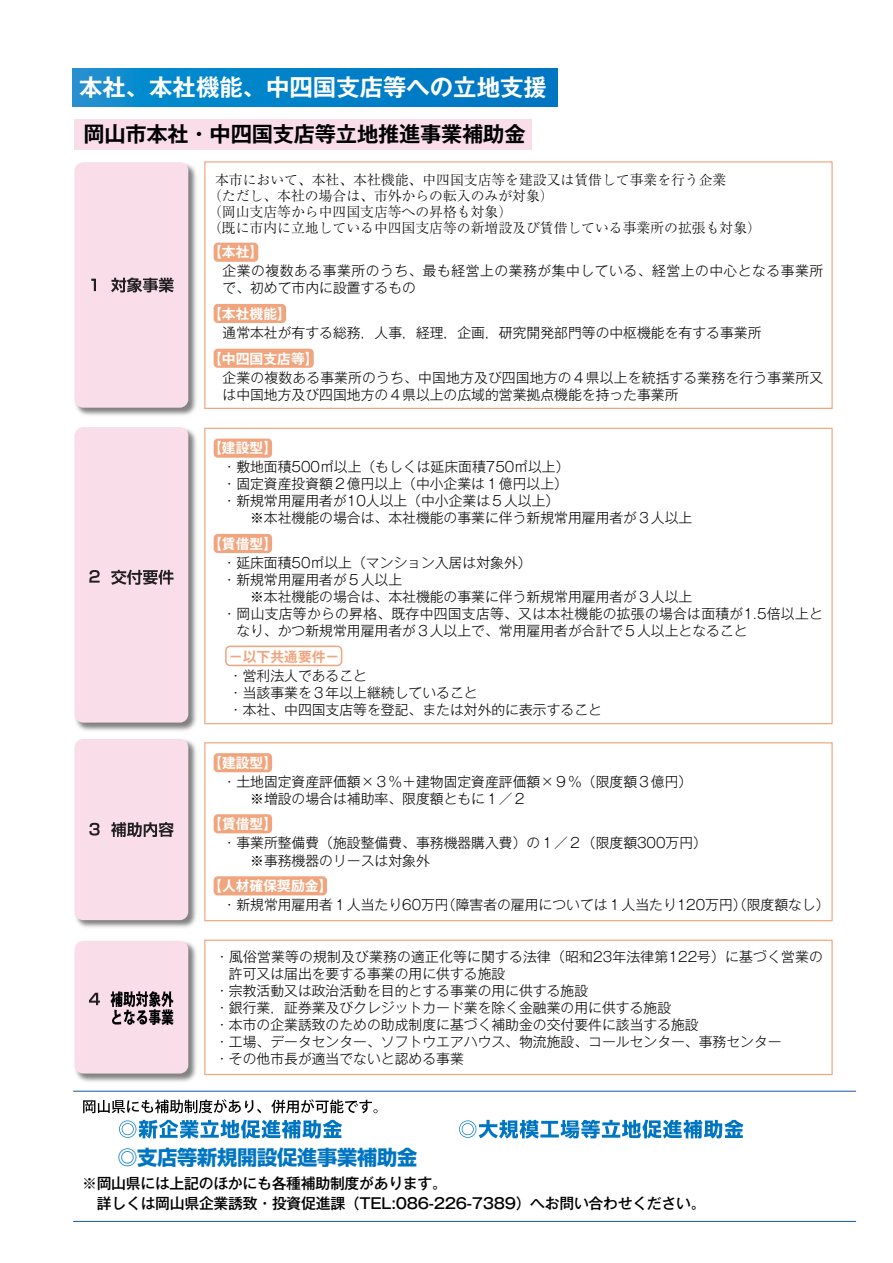
<style>
.page{position:relative;width:893px;height:1263px;background:#fff}
.page>*{position:absolute;margin:0;border:0;box-sizing:border-box;transform-origin:0 0}
.t1{font:700 23.4px "Gothic MB101 Pr 6 N De";color:#fff}
.t2{font:700 21.3px "Gothic MB101 Pr 6 N De";letter-spacing:-.01em;color:#000}
.t3{font:700 20.25px "Shin Go Pr 6 N";letter-spacing:-.01em;color:#0075c2}
.t4{font:500 14.85px/20.2px "Gothic MB101 Pr 6 N";letter-spacing:-.02em;color:#000}
.t5{font:300 13.8px/17px "Gothic MB101 Pr 6 N";color:#000}
.t6{font:300 13.8px/15.9px "Ryumin Pr 6 N";color:#000}
.t7{font:300 13.8px/17px "Gothic MB101 Pr 6 N";letter-spacing:.035em;color:#000}
.t8{font:700 13.8px "Gothic MB101 Pr 6 N De";color:#fff}
.t9{font:300 13.8px "Gothic MB101 Pr 6 N";letter-spacing:.02em;color:#000}
.t10{font:700 13.8px "Gothic MB101 Pr 6 N De";color:#f1a57e}
</style>
<div class="page">
<div style="left:214px;top:243px;width:44px;height:19px;background:#f1a57e;border-radius:4px"></div>
<div style="left:214px;top:304px;width:72px;height:19px;background:#f1a57e;border-radius:4px"></div>
<div style="left:214px;top:439px;width:58px;height:19px;background:#f1a57e;border-radius:4px"></div>
<div style="left:214px;top:534px;width:58px;height:19px;background:#f1a57e;border-radius:4px"></div>
<div style="left:214px;top:753px;width:58px;height:19px;background:#f1a57e;border-radius:4px"></div>
<div style="left:214px;top:814px;width:58px;height:19px;background:#f1a57e;border-radius:4px"></div>
<div style="left:214px;top:876px;width:113px;height:19px;background:#f1a57e;border-radius:4px"></div>
<div style="left:225px;top:645px;width:117px;height:21px;border:2px solid #f1a57e;border-radius:4px"></div>
<div style="left:214px;top:349px;width:100px;height:19px;background:#f1a57e;border-radius:4px"></div>
<div style="left:74px;top:119px;width:457px;height:30px;background:#f9dde9"></div>
<svg style="left:72px;top:68px;width:485px;height:38px;background:#0381c8"></svg>
<img style="left:74px;top:162px;width:123px;height:254px">
<div style="left:75px;top:162px;width:113px;height:246px;background:#f9dde9;border-radius:9px"></div>
<img style="left:74px;top:427px;width:123px;height:304px">
<div style="left:75px;top:427px;width:113px;height:296px;background:#f9dde9;border-radius:9px"></div>
<img style="left:74px;top:739px;width:123px;height:189px">
<div style="left:75px;top:739px;width:113px;height:181px;background:#f9dde9;border-radius:9px"></div>
<img style="left:74px;top:941px;width:123px;height:141px">
<div style="left:75px;top:941px;width:113px;height:132px;background:#f9dde9;border-radius:9px"></div>
<hr style="left:73px;top:1091px;width:783px;height:1px;background:#1356a0">
<hr style="left:73px;top:1221px;width:783px;height:1px;background:#1356a0">
<svg style="left:119px;top:1120px;width:223px;height:18px"></svg>
<svg style="left:459px;top:1120px;width:284px;height:19px"></svg>
<svg style="left:111px;top:277px;width:63px;height:15px"></svg>
<svg style="left:91px;top:279px;width:5px;height:12px"></svg>
<svg style="left:111px;top:570px;width:63px;height:15px"></svg>
<svg style="left:89px;top:570px;width:11px;height:13px"></svg>
<svg style="left:111px;top:822px;width:63px;height:15px"></svg>
<svg style="left:89px;top:823px;width:11px;height:12px"></svg>
<svg style="left:89px;top:993px;width:11px;height:12px"></svg>
<svg style="left:110px;top:991px;width:64px;height:34px"></svg>
<svg style="left:83px;top:1099px;width:178px;height:14px"></svg>
<svg style="left:271px;top:1099px;width:107px;height:14px"></svg>
<div style="left:204px;top:940px;width:629px;height:135px;border:1px solid #f1a57e"></div>
<div style="left:204px;top:742px;width:629px;height:179px;border:1px solid #f1a57e"></div>
<div style="left:204px;top:161px;width:629px;height:248px;border:1px solid #f1a57e"></div>
<h1 class="t1" style="left:79px;top:67px;width:469px">本社、本社機能、中四国支店等への立地支援</h1>
<h2 class="t2" style="left:83px;top:116px;width:444px">岡山市本社・中四国支店等立地推進事業補助金</h2>
<p class="t6" style="left:208px;top:171px;width:554px;text-indent:7px">本市において、本社、本社機能、中四国支店等を建設又は賃借して事業を行う企業<br>（ただし、本社の場合は、市外からの転入のみが対象）<br>（岡山支店等から中四国支店等への昇格も対象）<br>（既に市内に立地している中四国支店等の新増設及び賃借している事業所の拡張も対象）</p>
<p class="t8" style="left:208px;top:241px;width:57px">【本社】</p>
<p class="t7" style="left:223px;top:262px;width:602px">企業の複数ある事業所のうち、最も経営上の業務が集中している、経営上の中心となる事業所で、初めて市内に設置するもの</p>
<p class="t8" style="left:208px;top:302px;width:84px">【本社機能】</p>
<p class="t5" style="left:223px;top:323px;width:540px">通常本社が有する総務，人事，経理，企画，研究開発部門等の中枢機能を有する事業所</p>
<p class="t8" style="left:208px;top:347px;width:112px">【中四国支店等】</p>
<p class="t5" style="left:223px;top:368px;width:602px">企業の複数ある事業所のうち、中国地方及び四国地方の４県以上を統括する業務を行う事業所又は中国地方及び四国地方の４県以上の広域的営業拠点機能を持った事業所</p>
<p class="t8" style="left:208px;top:436px;width:71px">【建設型】</p>
<p class="t5" style="left:223px;top:457px;width:471px">・敷地面積500㎡以上（もしくは延床面積750㎡以上）<br>・固定資産投資額２億円以上（中小企業は１億円以上）<br>・新規常用雇用者が10人以上（中小企業は５人以上）<br>　　※本社機能の場合は、本社機能の事業に伴う新規常用雇用者が３人以上</p>
<p class="t8" style="left:208px;top:532px;width:71px">【賃借型】</p>
<p class="t5" style="left:223px;top:553px;width:311px">・延床面積50㎡以上（マンション入居は対象外）</p>
<p class="t5" style="left:223px;top:570px;width:181px">・新規常用雇用者が５人以上</p>
<p class="t5" style="left:223px;top:587px;width:471px">　　※本社機能の場合は、本社機能の事業に伴う新規常用雇用者が３人以上</p>
<p class="t9" style="left:223px;top:602px;width:602px">・岡山支店等からの昇格、既存中四国支店等、又は本社機能の拡張の場合は面積が1.5倍以上と</p>
<p class="t5" style="left:236px;top:621px;width:513px">なり、かつ新規常用雇用者が３人以上で、常用雇用者が合計で５人以上となること</p>
<p class="t10" style="left:229px;top:645px;width:112px">－以下共通要件－</p>
<p class="t5" style="left:229px;top:666px;width:375px">・営利法人であること<br>・当該事業を３年以上継続していること<br>・本社、中四国支店等を登記、または対外的に表示すること</p>
<p class="t8" style="left:208px;top:751px;width:71px">【建設型】</p>
<p class="t5" style="left:223px;top:772px;width:471px">・土地固定資産評価額×３％＋建物固定資産評価額×９％（限度額３億円）　　※増設の場合は補助率、限度額ともに１／２</p>
<p class="t8" style="left:208px;top:813px;width:71px">【賃借型】</p>
<p class="t5" style="left:223px;top:834px;width:486px">・事業所整備費（施設整備費、事務機器購入費）の１／２（限度額300万円）　　※事務機器のリースは対象外</p>
<p class="t8" style="left:208px;top:874px;width:126px">【人材確保奨励金】</p>
<p class="t5" style="left:223px;top:895px;width:609px">・新規常用雇用者１人当たり60万円（障害者の雇用については１人当たり120万円）（限度額なし）</p>
<p class="t5" style="left:215px;top:947px;width:609px">・風俗営業等の規制及び業務の適正化等に関する法律（昭和23年法律第122号）に基づく営業の</p>
<p class="t5" style="left:229px;top:964px;width:278px">許可又は届出を要する事業の用に供する施設</p>
<p class="t5" style="left:215px;top:981px;width:375px">・宗教活動又は政治活動を目的とする事業の用に供する施設</p>
<p class="t5" style="left:215px;top:998px;width:458px">・銀行業，証券業及びクレジットカード業を除く金融業の用に供する施設</p>
<p class="t5" style="left:215px;top:1015px;width:485px">・本市の企業誘致のための助成制度に基づく補助金の交付要件に該当する施設</p>
<p class="t5" style="left:215px;top:1032px;width:568px">・工場、データセンター、ソフトウエアハウス、物流施設、コールセンター、事務センター</p>
<p class="t5" style="left:215px;top:1049px;width:250px">・その他市長が適当でないと認める事業</p>
<h3 class="t3" style="left:117px;top:1141px;width:302px">◎支店等新規開設促進事業補助金</h3>
<p class="t4" style="left:97px;top:1172px;width:610px;text-indent:-15px">※岡山県には上記のほかにも各種補助制度があります。<br>詳しくは岡山県企業誘致・投資促進課（TEL:086-226-7389）へお問い合わせください。</p>
</div>
